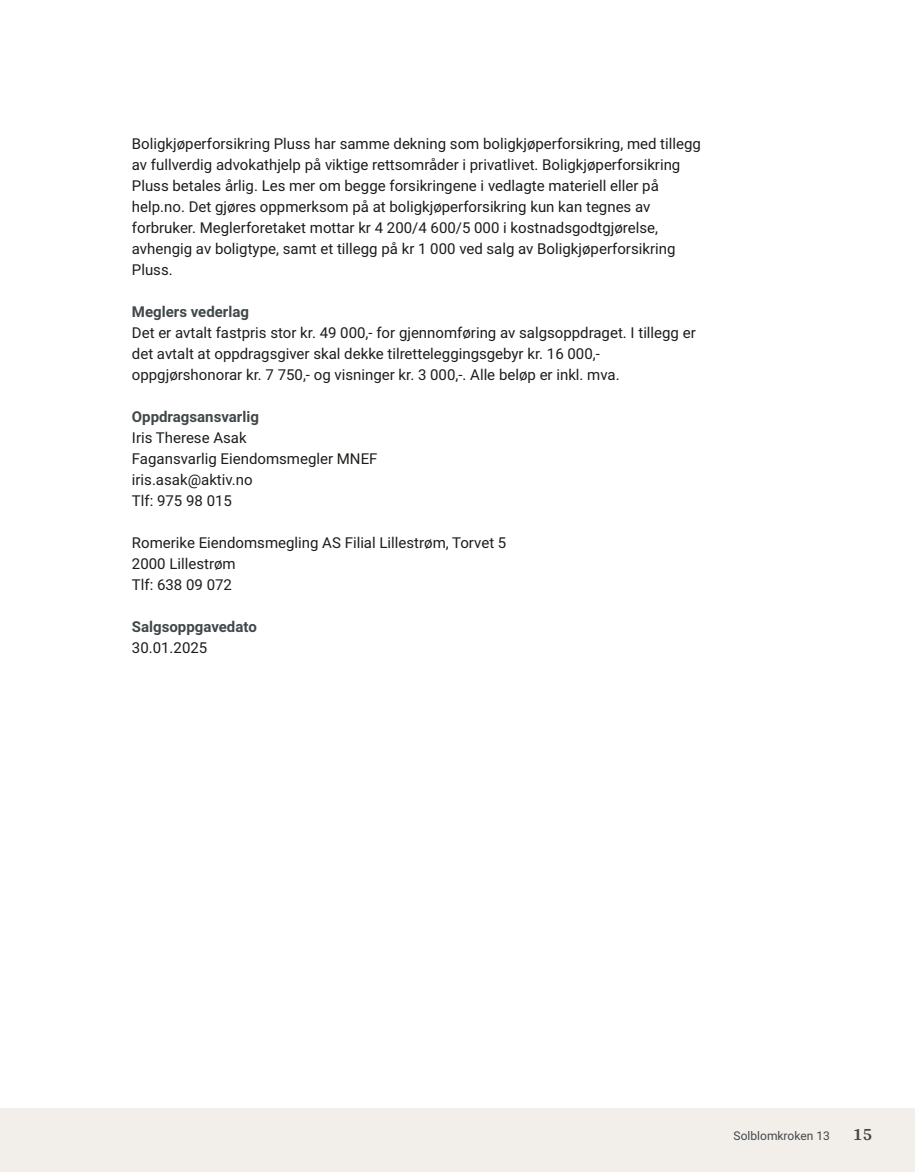
<style>
.page{position:relative;width:915px;height:1172px;background:#fff}
.page>*{position:absolute;margin:0;border:0;box-sizing:border-box;transform-origin:0 0}
.t1{font:700 18px "Arya";color:#414749}
.t2{font:15px/21px "Roboto Vitec";color:#1d1d1b}
.t3{font:700 15px "Roboto Vitec";color:#414749}
.t4{font:12px "Roboto Vitec";color:#414749}
</style>
<div class="page">
<div style="left:0;top:1108px;width:914px;height:64px;background:#f2eeea"></div>
<p class="t2" style="left:132px;top:132px;width:570px">Boligkjøperforsikring Pluss har samme dekning som boligkjøperforsikring, med tillegg av fullverdig advokathjelp på viktige rettsområder i privatlivet. Boligkjøperforsikring Pluss betales årlig. Les mer om begge forsikringene i vedlagte materiell eller på help.no. Det gjøres oppmerksom på at boligkjøperforsikring kun kan tegnes av forbruker. Meglerforetaket mottar kr 4 200/4 600/5 000 i kostnadsgodtgjørelse, avhengig av boligtype, samt et tillegg på kr 1 000 ved salg av Boligkjøperforsikring Pluss.</p>
<p class="t3" style="left:132px;top:301px;width:119px">Meglers vederlag</p>
<p class="t2" style="left:132px;top:321px;width:565px">Det er avtalt fastpris stor kr. 49 000,‑ for gjennomføring av salgsoppdraget. I tillegg er det avtalt at oppdragsgiver skal dekke tilretteleggingsgebyr kr. 16 000,‑ oppgjørshonorar kr. 7 750,‑ og visninger kr. 3 000,‑. Alle beløp er inkl. mva.</p>
<p class="t3" style="left:132px;top:406px;width:128px">Oppdragsansvarlig</p>
<p class="t2" style="left:132px;top:426px;width:247px">Iris Therese Asak<br>Fagansvarlig Eiendomsmegler MNEF iris.asak@aktiv.no<br>Tlf: 975 98 015</p>
<p class="t2" style="left:132px;top:531px;width:376px">Romerike Eiendomsmegling AS Filial Lillestrøm, Torvet 5<br>2000 Lillestrøm<br>Tlf: 638 09 072</p>
<p class="t3" style="left:132px;top:616px;width:126px">Salgsoppgavedato</p>
<p class="t2" style="left:132px;top:636px;width:77px">30.01.2025</p>
<p class="t4" style="left:733px;top:1127px;width:98px">Solblomkroken 13</p>
<p class="t1" style="left:852px;top:1123px;width:21px">15</p>
</div>
